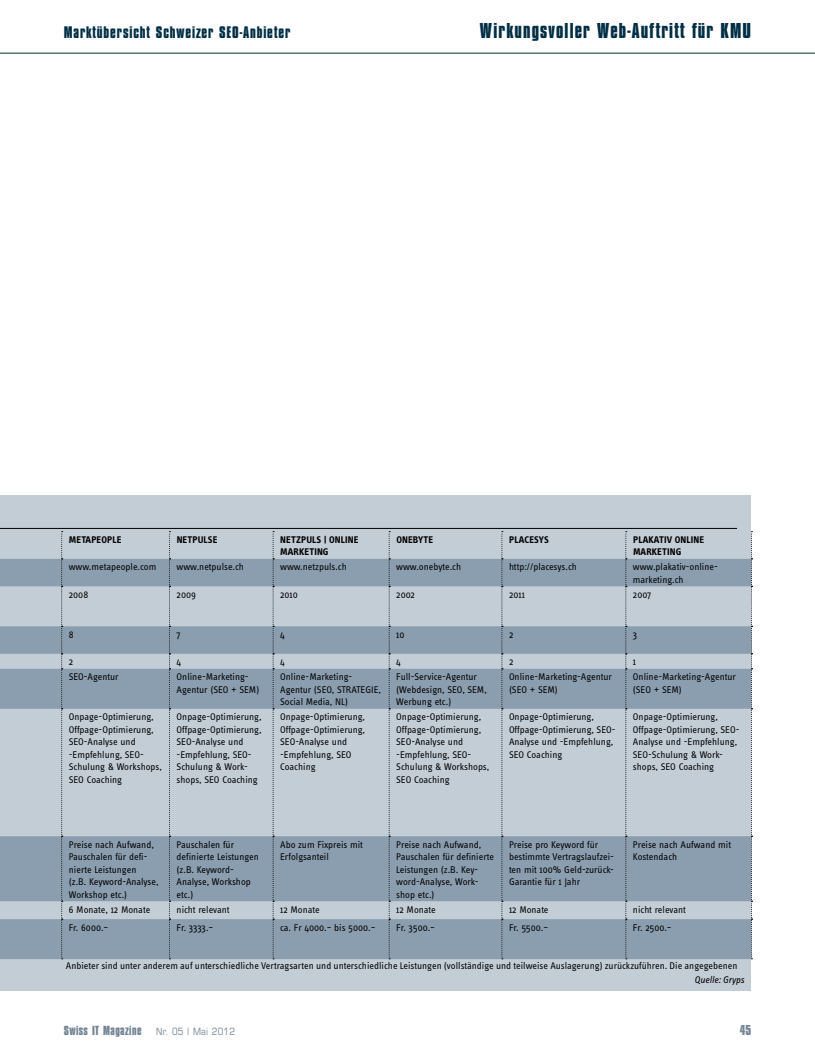
<style>
.page{position:relative;width:815px;height:1063px;background:#fff}
.page>*{position:absolute;margin:0;border:0;box-sizing:border-box;transform-origin:0 0}
.t1{font:700 22.5px "Compacta LT";letter-spacing:.05em;color:#002e44}
.t2{font:700 17.5px "Compacta LT";letter-spacing:.05em;color:#002e44}
.t3{font:700 15px "Compacta LT";color:#738393}
.t4{font:700 13.75px "Compacta LT";letter-spacing:.03em;color:#738393}
.t5{font:10px/12.5px "Info OT Text";color:#000}
.t6{font:700 10px/12.5px "Info OT Text";letter-spacing:.01em;color:#000}
.t7{font:italic 10px "Info OT Text";color:#000}
.s1{font-family:"Eurostile LT Std";font-weight:400;font-stretch:condensed;font-size:10px}
</style>
<div class="page">
<hr style="left:0;top:53px;width:815px;height:1px;background:#002e44">
<div style="left:0;top:495px;width:751px;height:495px;background:#c3cdd6"></div>
<hr style="left:0;top:528px;width:737px;height:1px;background:#000">
<svg style="left:0;top:559px;width:751px;height:400px"></svg>
<svg style="left:61px;top:531px;width:2px;height:429px"></svg>
<svg style="left:169px;top:531px;width:2px;height:429px"></svg>
<svg style="left:273px;top:531px;width:1px;height:429px"></svg>
<svg style="left:389px;top:531px;width:1px;height:429px"></svg>
<svg style="left:502px;top:531px;width:1px;height:429px"></svg>
<svg style="left:626px;top:531px;width:1px;height:429px"></svg>
<svg style="left:751px;top:531px;width:1px;height:429px"></svg>
<h2 class="t2" style="left:64px;top:23px;width:228px">Marktübersicht Schweizer SEO-Anbieter</h2>
<h1 class="t1" style="left:480px;top:19px;width:273px">Wirkungsvoller Web-Auftritt für KMU</h1>
<p class="t6" style="left:69px;top:533px;width:54px">METAPEOPLE</p>
<p class="t6" style="left:177px;top:533px;width:42px">NETPULSE</p>
<p class="t6" style="left:280px;top:533px;width:80px">NETZPULS | ONLINE<br>MARKETING</p>
<p class="t6" style="left:396px;top:533px;width:38px">ONEBYTE</p>
<p class="t6" style="left:509px;top:533px;width:41px">PLACESYS</p>
<p class="t6" style="left:633px;top:533px;width:73px">PLAKATIV ONLINE<br>MARKETING</p>
<p class="t5" style="left:69px;top:561px;width:89px">www.metapeople.com</p>
<p class="t5" style="left:177px;top:561px;width:69px">www.netpulse.ch</p>
<p class="t5" style="left:280px;top:561px;width:68px">www.netzpuls.ch</p>
<p class="t5" style="left:396px;top:561px;width:66px">www.onebyte.ch</p>
<p class="t5" style="left:509px;top:561px;width:69px">http://placesys.ch</p>
<p class="t5" style="left:633px;top:561px;width:87px">www.plakativ-online&shy;marketing.ch</p>
<p class="t5" style="left:69px;top:588px;width:21px">2008</p>
<p class="t5" style="left:177px;top:588px;width:21px">2009</p>
<p class="t5" style="left:280px;top:588px;width:19px">2010</p>
<p class="t5" style="left:396px;top:588px;width:20px">2002</p>
<p class="t5" style="left:509px;top:588px;width:17px">2011</p>
<p class="t5" style="left:633px;top:588px;width:20px">2007</p>
<p class="t5" style="left:69px;top:628px;width:6px">8</p>
<p class="t5" style="left:177px;top:628px;width:5px">7</p>
<p class="t5" style="left:280px;top:628px;width:6px">4</p>
<p class="t5" style="left:396px;top:628px;width:10px">10</p>
<p class="t5" style="left:509px;top:628px;width:6px">2</p>
<p class="t5" style="left:633px;top:628px;width:6px">3</p>
<p class="t5" style="left:69px;top:655px;width:6px">2</p>
<p class="t5" style="left:177px;top:655px;width:6px">4</p>
<p class="t5" style="left:280px;top:655px;width:6px">4</p>
<p class="t5" style="left:396px;top:655px;width:6px">4</p>
<p class="t5" style="left:509px;top:655px;width:6px">2</p>
<p class="t5" style="left:633px;top:655px;width:5px">1</p>
<p class="t5" style="left:69px;top:670px;width:51px">SEO-Agentur</p>
<p class="t5" style="left:177px;top:670px;width:84px">Online-Marketing-<br>Agentur (SEO + SEM)</p>
<p class="t5" style="left:280px;top:670px;width:102px">Online-Marketing-<br>Agentur (SEO, STRATEGIE,<br>Social Media, NL)</p>
<p class="t5" style="left:396px;top:670px;width:92px">Full-Service-Agentur (Webdesign, SEO, SEM,<br>Werbung etc.)</p>
<p class="t5" style="left:509px;top:670px;width:105px">Online-Marketing-Agentur (SEO + SEM)</p>
<p class="t5" style="left:633px;top:670px;width:105px">Online-Marketing-Agentur (SEO + SEM)</p>
<p class="t5" style="left:69px;top:710px;width:95px">Onpage-Optimierung,<br>Offpage-Optimierung,<br>SEO-Analyse und -Empfehlung, SEO-<br>Schulung &amp; Workshops,<br>SEO Coaching</p>
<p class="t5" style="left:177px;top:710px;width:87px">Onpage-Optimierung,<br>Offpage-Optimierung,<br>SEO-Analyse und -Empfehlung, SEO-<br>Schulung &amp; Work&shy;shops, SEO Coaching</p>
<p class="t5" style="left:280px;top:710px;width:87px">Onpage-Optimierung,<br>Offpage-Optimierung,<br>SEO-Analyse und -Empfehlung, SEO<br>Coaching</p>
<p class="t5" style="left:396px;top:710px;width:95px">Onpage-Optimierung,<br>Offpage-Optimierung,<br>SEO-Analyse und -Empfehlung, SEO-<br>Schulung &amp; Workshops,<br>SEO Coaching</p>
<p class="t5" style="left:509px;top:710px;width:108px">Onpage-Optimierung,<br>Offpage-Optimierung, SEO-<br>Analyse und -Empfehlung,<br>SEO Coaching</p>
<p class="t5" style="left:633px;top:710px;width:108px">Onpage-Optimierung,<br>Offpage-Optimierung, SEO-<br>Analyse und -Empfehlung,<br>SEO-Schulung &amp; Work&shy;shops, SEO Coaching</p>
<p class="t5" style="left:69px;top:838px;width:91px">Preise nach Aufwand,<br>Pauschalen für defi&shy;nierte Leistungen<br>(z.B. Keyword-Analyse,<br>Workshop etc.)</p>
<p class="t5" style="left:177px;top:838px;width:84px">Pauschalen für definierte Leistungen (z.B. Keyword-<br>Analyse, Workshop etc.)</p>
<p class="t5" style="left:280px;top:838px;width:84px">Abo zum Fixpreis mit<br>Erfolgsanteil</p>
<p class="t5" style="left:396px;top:838px;width:99px">Preise nach Aufwand,<br>Pauschalen für definierte<br>Leistungen (z.B. Key&shy;word-Analyse, Work&shy;shop etc.)</p>
<p class="t5" style="left:509px;top:838px;width:107px">Preise pro Keyword für bestimmte Vertragslaufzei&shy;ten mit 100% Geld-zurück-<br>Garantie für 1 Jahr</p>
<p class="t5" style="left:633px;top:838px;width:100px">Preise nach Aufwand mit<br>Kostendach</p>
<p class="t5" style="left:69px;top:903px;width:83px">6 Monate, 12 Monate</p>
<p class="t5" style="left:177px;top:903px;width:54px">nicht relevant</p>
<p class="t5" style="left:280px;top:903px;width:41px">12 Monate</p>
<p class="t5" style="left:396px;top:903px;width:41px">12 Monate</p>
<p class="t5" style="left:509px;top:903px;width:41px">12 Monate</p>
<p class="t5" style="left:633px;top:903px;width:54px">nicht relevant</p>
<p class="t5" style="left:69px;top:921px;width:41px">Fr. 6000.–</p>
<p class="t5" style="left:177px;top:921px;width:38px">Fr. 3333.–</p>
<p class="t5" style="left:280px;top:921px;width:97px">ca. Fr 4000.– bis 5000.–</p>
<p class="t5" style="left:396px;top:921px;width:40px">Fr. 3500.–</p>
<p class="t5" style="left:509px;top:921px;width:41px">Fr. 5500.–</p>
<p class="t5" style="left:633px;top:921px;width:40px">Fr. 2500.–</p>
<p class="t5" style="left:66px;top:959px;width:673px">Anbieter sind unter anderem auf unterschiedliche Vertragsarten und unterschiedliche Leistungen (vollständige und teilweise Auslagerung) zurückzuführen. Die angegebenen</p>
<p class="t7" style="left:695px;top:973px;width:51px">Quelle: Gryps</p>
<h3 class="t4" style="left:64px;top:1023px;width:173px">Swiss IT Magazine <span class="s1">Nr. 05 | Mai 2012</span></h3>
<h3 class="t3" style="left:740px;top:1022px;width:13px">45</h3>
</div>
